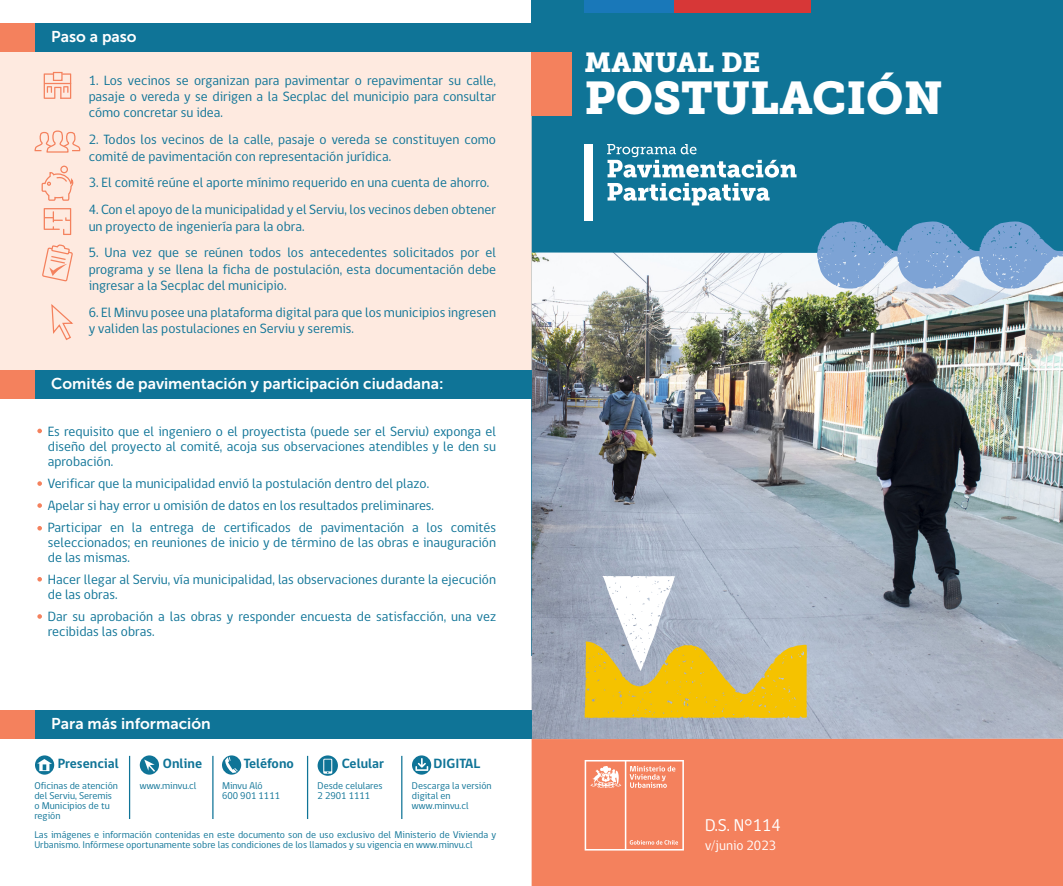
<style>
.page{position:relative;width:1063px;height:886px;background:#fff}
.page>*{position:absolute;margin:0;border:0;box-sizing:border-box;transform-origin:0 0}
.t1{font:45.62px "Museo Slab 900";color:#fff}
.t2{font:27.38px "Museo Slab 900";color:#fff}
.t3{font:17.5px "gob CL";color:#fff}
.t4{font:15.62px "Museo Sans 700";color:#fff}
.notas{font:13.75px/16.2px "gob CL";color:#0f7497}
.t5{font:700 13.75px "gob CL";color:#0f7497}
.t6{font:13.75px "gob CL";color:#fff}
.subtitulos{font:10px/10px "gob CL";color:#0f7497}
</style>
<div class="page">
<div style="left:532px;top:0;width:531px;height:656px;background:#0f7497"></div>
<img style="left:532px;top:252px;width:531px;height:487px">
<div style="left:532px;top:739px;width:531px;height:147px;background:#f4815d"></div>
<div style="left:1px;top:710px;width:531px;height:29px;background:#0f7497"></div>
<div style="left:0;top:23px;width:532px;height:370px;background:#feeae0"></div>
<div style="left:1px;top:23px;width:531px;height:29px;background:#0f7497"></div>
<div style="left:1px;top:370px;width:531px;height:29px;background:#0f7497"></div>
<div style="left:0;top:23px;width:35px;height:29px;background:#f4815d"></div>
<div style="left:0;top:370px;width:35px;height:29px;background:#f4815d"></div>
<div style="left:0;top:710px;width:34px;height:29px;background:#f4815d"></div>
<svg style="left:222px;top:755px;width:19px;height:20px"></svg>
<svg style="left:225px;top:757px;width:13px;height:16px"></svg>
<svg style="left:35px;top:755px;width:19px;height:20px"></svg>
<svg style="left:37px;top:759px;width:15px;height:12px"></svg>
<div style="left:140px;top:755px;width:19px;height:20px;background:#0f7497;border-radius:50%"></div>
<svg style="left:144px;top:759px;width:11px;height:13px"></svg>
<svg style="left:412px;top:755px;width:19px;height:20px"></svg>
<svg style="left:318px;top:755px;width:20px;height:21px"></svg>
<svg style="left:323px;top:759px;width:9px;height:15px"></svg>
<hr style="left:129px;top:756px;width:1px;height:63px;background:#0f7497">
<hr style="left:401px;top:756px;width:1px;height:63px;background:#0f7497">
<hr style="left:212px;top:756px;width:2px;height:63px;background:#0f7497">
<hr style="left:307px;top:756px;width:1px;height:63px;background:#0f7497">
<svg style="left:44px;top:73px;width:27px;height:26px"></svg>
<div style="left:53px;top:72px;width:10px;height:9px;border:1px solid #f4815d"></div>
<svg style="left:34px;top:130px;width:47px;height:23px"></svg>
<div style="left:60px;top:166px;width:8px;height:7px;border:1px solid #f4815d;border-radius:50%"></div>
<svg style="left:41px;top:171px;width:33px;height:30px"></svg>
<svg style="left:44px;top:208px;width:27px;height:27px"></svg>
<svg style="left:42px;top:244px;width:31px;height:38px"></svg>
<div style="left:531px;top:52px;width:41px;height:64px;background:#f4815d"></div>
<svg style="left:51px;top:304px;width:22px;height:36px"></svg>
<svg style="left:585px;top:760px;width:99px;height:90px"></svg>
<div style="left:585px;top:0;width:90px;height:13px;background:#1978b9"></div>
<div style="left:675px;top:0;width:136px;height:13px;background:#d73737"></div>
<svg style="left:817px;top:221px;width:246px;height:68px"></svg>
<svg style="left:415px;top:758px;width:13px;height:13px"></svg>
<svg style="left:607px;top:144px;width:190px;height:61px"></svg>
<div style="left:585px;top:144px;width:8px;height:77px;background:#fff"></div>
<svg style="left:585px;top:576px;width:222px;height:143px;background:#cec285"></svg>
<svg style="left:37px;top:429px;width:5px;height:4px"></svg>
<svg style="left:37px;top:481px;width:5px;height:5px"></svg>
<svg style="left:37px;top:526px;width:5px;height:4px"></svg>
<svg style="left:37px;top:503px;width:5px;height:5px"></svg>
<svg style="left:37px;top:577px;width:5px;height:4px"></svg>
<svg style="left:37px;top:614px;width:5px;height:5px"></svg>
<p class="t4" style="left:51px;top:28px;width:87px">Paso a paso</p>
<p class="notas" style="left:89px;top:72px;width:409px;text-align:justify">1. Los vecinos se organizan para pavimentar o repavimentar su calle, pasaje o vereda y se dirigen a la Secplac del municipio para consultar cómo concretar su idea.</p>
<p class="notas" style="left:89px;top:132px;width:409px">2. Todos los vecinos de la calle, pasaje o vereda se constituyen como comité de pavimentación con representación jurídica.</p>
<p class="notas" style="left:89px;top:175px;width:402px">3. El comité reúne el aporte mínimo requerido en una cuenta de ahorro.</p>
<p class="notas" style="left:89px;top:202px;width:409px">4. Con el apoyo de la municipalidad y el Serviu, los vecinos deben obtener un proyecto de ingeniería para la obra.</p>
<p class="notas" style="left:89px;top:245px;width:409px;text-align:justify">5. Una vez que se reúnen todos los antecedentes solicitados por el programa y se llena la ficha de postulación, esta documentación debe ingresar a la Secplac del municipio.</p>
<p class="notas" style="left:89px;top:304px;width:409px">6. El Minvu posee una plataforma digital para que los municipios ingresen y validen las postulaciones en Serviu y seremis.</p>
<p class="t4" style="left:51px;top:374px;width:394px">Comités de pavimentación y participación ciudadana:</p>
<p class="notas" style="left:48px;top:424px;width:450px;line-height:15px;text-align:justify">Es requisito que el ingeniero o el proyectista (puede ser el Serviu) exponga el diseño del proyecto al comité, acoja sus observaciones atendibles y le den su aprobación.</p>
<p class="notas" style="left:48px;top:476px;width:383px">Verificar que la municipalidad envió la postulación dentro del plazo.</p>
<p class="notas" style="left:48px;top:498px;width:388px">Apelar si hay error u omisión de datos en los resultados preliminares.</p>
<p class="notas" style="left:48px;top:520px;width:450px;line-height:15px;text-align:justify">Participar en la entrega de certificados de pavimentación a los comités seleccionados; en reuniones de inicio y de término de las obras e inauguración de las mismas.</p>
<p class="notas" style="left:48px;top:572px;width:450px;line-height:15px">Hacer llegar al Serviu, vía municipalidad, las observaciones durante la ejecución de las obras.</p>
<p class="notas" style="left:48px;top:609px;width:450px;line-height:15px">Dar su aprobación a las obras y responder encuesta de satisfacción, una vez recibidas las obras.</p>
<p class="t4" style="left:51px;top:715px;width:161px">Para más información</p>
<p class="t5" style="left:58px;top:754px;width:63px">Presencial</p>
<p class="t5" style="left:163px;top:754px;width:41px">Online</p>
<p class="t5" style="left:244px;top:754px;width:52px">Teléfono</p>
<p class="t5" style="left:342px;top:754px;width:44px">Celular</p>
<p class="t5" style="left:434px;top:754px;width:48px">DIGITAL</p>
<p class="subtitulos" style="left:34px;top:781px;width:85px">Oficinas de atención del Serviu, Seremis o Municipios de tu región</p>
<p class="subtitulos" style="left:140px;top:781px;width:58px">www.minvu.cl</p>
<p class="subtitulos" style="left:412px;top:781px;width:81px">Descarga la versión digital en www.minvu.cl</p>
<p class="subtitulos" style="left:222px;top:781px;width:42px">Minvu Aló</p>
<p class="subtitulos" style="left:222px;top:791px;width:60px">600 901 1111</p>
<p class="subtitulos" style="left:318px;top:781px;width:66px">Desde celulares</p>
<p class="subtitulos" style="left:318px;top:791px;width:54px">2 2901 1111</p>
<p class="subtitulos" style="left:34px;top:830px;width:463px">Las imágenes e información contenidas en este documento son de uso exclusivo del Ministerio de Vivienda y<br>Urbanismo. Infórmese oportunamente sobre las condiciones de los llamados y su vigencia en www.minvu.cl</p>
<p class="t2" style="left:585px;top:47px;width:177px">MANUAL DE</p>
<p class="t1" style="left:585px;top:72px;width:360px">POSTULACIÓN</p>
<p class="t3" style="left:705px;top:813px;width:77px">D.S. N°114</p>
<p class="t6" style="left:705px;top:836px;width:73px">v/junio 2023</p>
</div>
